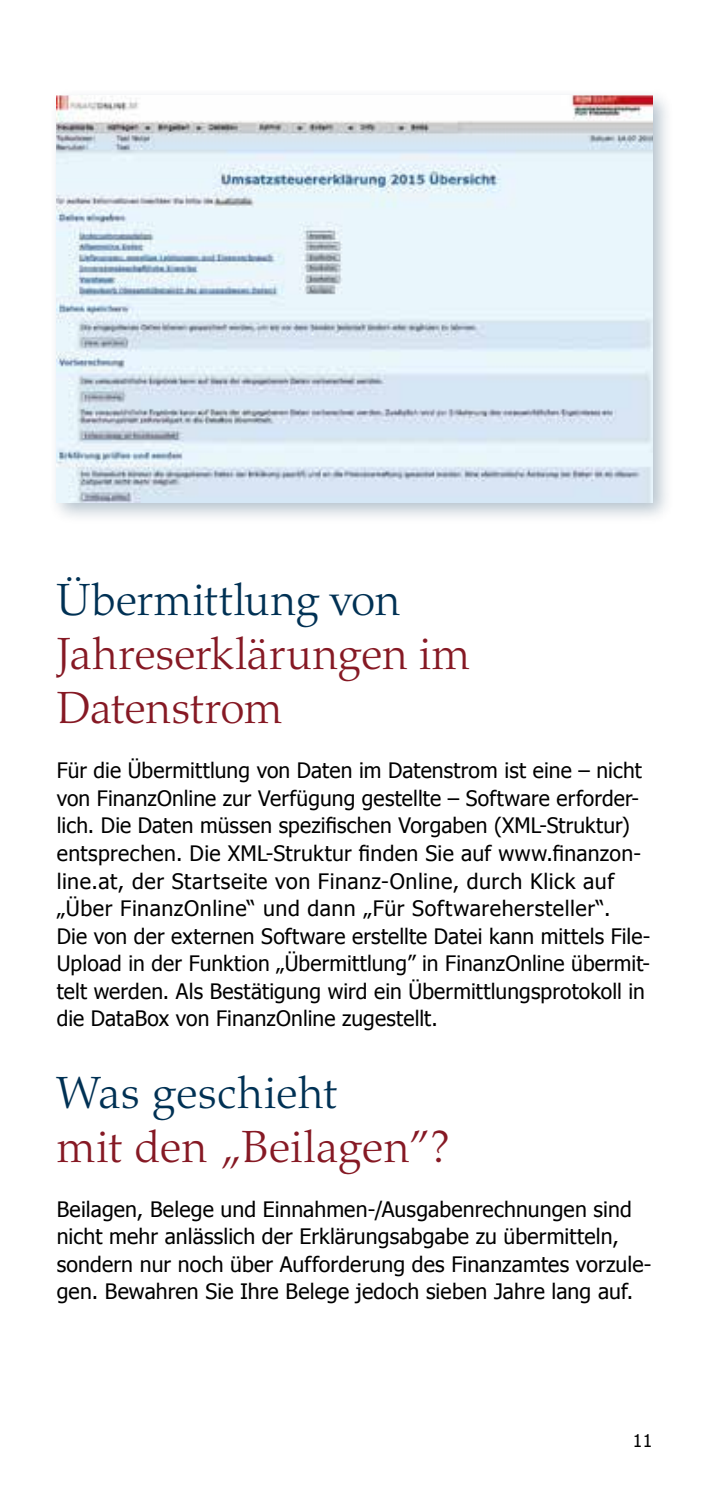
<style>
.page{position:relative;width:709px;height:1489px;background:#fff}
.page>*{position:absolute;margin:0;border:0;box-sizing:border-box;transform-origin:0 0}
.t1{font:300 45px/54px "Palatino LT Std";color:#861924}
.t2{font:300 45px "Palatino LT Std";letter-spacing:.005em;color:#003154}
.t3{font:21.25px/27.5px "Tahoma";letter-spacing:.005em;color:#000}
.t4{font:17.5px "Tahoma";color:#000}
</style>
<div class="page">
<div style="left:49px;top:88px;width:625px;height:436px;background:#003154;opacity:.3"></div>
<img style="left:57px;top:96px;width:595px;height:406px">
<h1 class="t2" style="left:57px;top:574px;width:345px">Übermittlung von</h1>
<h1 class="t1" style="left:57px;top:628px;width:415px">Jahreserklärungen im<br>Datenstrom</h1>
<p class="t3" style="left:57px;top:756px;width:595px">Für die Übermittlung von Daten im Datenstrom ist eine – nicht von FinanzOnline zur Verfügung gestellte – Software erforder&shy;lich. Die Daten müssen spezifischen Vorgaben (XML-Struktur) entsprechen. Die XML-Struktur finden Sie auf www.finanzon&shy;line.at, der Startseite von Finanz-Online, durch Klick auf „Über FinanzOnline“ und dann „Für Softwarehersteller“.<br>Die von der externen Software erstellte Datei kann mittels File-Upload in der Funktion „Übermittlung” in FinanzOnline übermit&shy;telt werden. Als Bestätigung wird ein Übermittlungsprotokoll in die DataBox von FinanzOnline zugestellt.</p>
<h1 class="t2" style="left:57px;top:1066px;width:282px">Was geschieht</h1>
<h1 class="t1" style="left:57px;top:1120px;width:395px">mit den „Beilagen”?</h1>
<p class="t3" style="left:57px;top:1194px;width:596px">Beilagen, Belege und Einnahmen-/Ausgabenrechnungen sind nicht mehr anlässlich der Erklärungsabgabe zu übermitteln, sondern nur noch über Aufforderung des Finanzamtes vorzule&shy;gen. Bewahren Sie Ihre Belege jedoch sieben Jahre lang auf.</p>
<p class="t4" style="left:633px;top:1429px;width:21px">11</p>
</div>
